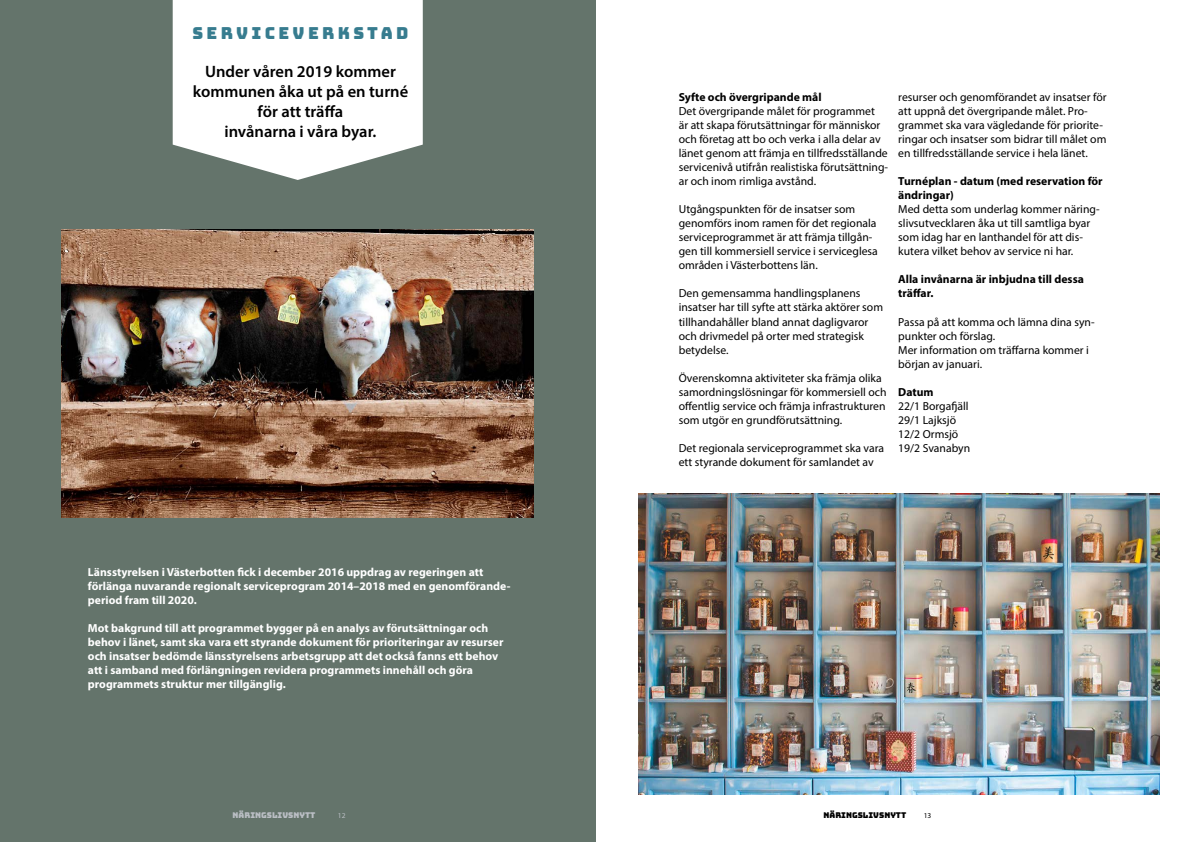
<style>
.page{position:relative;width:1191px;height:842px;background:#fff}
.page>*{position:absolute;margin:0;border:0;box-sizing:border-box;transform-origin:0 0}
.t1{font:600 16.5px/19.8px "Myriad Pro";color:#000;text-align:center}
.t2{font:16.5px "Bungee";letter-spacing:.2em;color:#377c8f}
.t3{font:11.7px/14px "Myriad Pro";color:#000}
.t4{font:700 11.7px/14px "Myriad Pro";color:#fff}
.t5{font:700 11.7px/14px "Myriad Pro";color:#000}
.t6{font:8px "Bungee";color:#babec4}
.t7{font:8px "Bungee";color:#000}
.t8{font:7.4px "Myriad Pro";color:#babec4}
.t9{font:7.4px "Myriad Pro";color:#000}
</style>
<div class="page">
<div style="left:0;top:0;width:595px;height:842px;background:#64746b"></div>
<svg style="left:173px;top:0;width:250px;height:180px;background:#eff1f0"></svg>
<img style="left:638px;top:494px;width:521px;height:300px">
<img style="left:62px;top:229px;width:472px;height:288px">
<h1 class="t2" style="left:192px;top:23px;width:217px">SERVICEVERKSTAD</h1>
<h1 class="t1" style="left:193px;top:61px;width:217px">Under våren 2019 kommer kommunen åka ut på en turné för att träffa<br>invånarna i våra byar.</h1>
<p class="t4" style="left:88px;top:564px;width:424px">Länsstyrelsen i Västerbotten fick i december 2016 uppdrag av regeringen att förlänga nuvarande regionalt serviceprogram 2014–2018 med en genomförande&shy;period fram till 2020.</p>
<p class="t4" style="left:88px;top:620px;width:417px">Mot bakgrund till att programmet bygger på en analys av förutsättningar och behov i länet, samt ska vara ett styrande dokument för prioriteringar av resurser och insatser bedömde länsstyrelsens arbetsgrupp att det också fanns ett behov att i samband med förlängningen revidera programmets innehåll och göra programmets struktur mer tillgänglig.</p>
<p class="t5" style="left:679px;top:90px;width:144px">Syfte och övergripande mål</p>
<p class="t3" style="left:679px;top:104px;width:211px">Det övergripande målet för programmet<br>är att skapa förutsättningar för människor och företag att bo och verka i alla delar av länet genom att främja en tillfredsställande servicenivå utifrån realistiska förutsättning&shy;ar och inom rimliga avstånd.</p>
<p class="t3" style="left:679px;top:202px;width:201px">Utgångspunkten för de insatser som genomförs inom ramen för det regionala serviceprogrammet är att främja tillgån&shy;gen till kommersiell service i serviceglesa områden i Västerbottens län.</p>
<p class="t3" style="left:679px;top:286px;width:206px">Den gemensamma handlingsplanens insatser har till syfte att stärka aktörer som tillhandahåller bland annat dagligvaror och drivmedel på orter med strategisk betydelse.</p>
<p class="t3" style="left:679px;top:370px;width:209px">Överenskomna aktiviteter ska främja olika samordningslösningar för kommersiell och offentlig service och främja infrastrukturen som utgör en grundförutsättning.</p>
<p class="t3" style="left:679px;top:440px;width:207px">Det regionala serviceprogrammet ska vara ett styrande dokument för samlandet av</p>
<p class="t3" style="left:898px;top:90px;width:210px">resurser och genomförandet av insatser för att uppnå det övergripande målet. Pro&shy;grammet ska vara vägledande för priorite&shy;ringar och insatser som bidrar till målet om en tillfredsställande service i hela länet.</p>
<p class="t5" style="left:898px;top:174px;width:206px">Turnéplan - datum (med reservation för ändringar)</p>
<p class="t3" style="left:898px;top:202px;width:203px">Med detta som underlag kommer näring&shy;slivsutvecklaren åka ut till samtliga byar som idag har en lanthandel för att dis&shy;kutera vilket behov av service ni har.</p>
<p class="t5" style="left:898px;top:272px;width:187px">Alla invånarna är inbjudna till dessa träffar.</p>
<p class="t3" style="left:898px;top:314px;width:198px">Passa på att komma och lämna dina syn&shy;punkter och förslag.<br>Mer information om träffarna kommer i början av januari.</p>
<p class="t5" style="left:898px;top:384px;width:37px">Datum</p>
<p class="t3" style="left:898px;top:398px;width:73px">22/1 Borgafjäll<br>29/1 Lajksjö<br>12/2 Ormsjö<br>19/2 Svanabyn</p>
<p class="t6" style="left:233px;top:811px;width:84px">NÄRINGSLIVSNYTT</p>
<p class="t8" style="left:338px;top:811px;width:9px">12</p>
<p class="t7" style="left:823px;top:811px;width:84px">NÄRINGSLIVSNYTT</p>
<p class="t9" style="left:923px;top:811px;width:9px">13</p>
</div>
